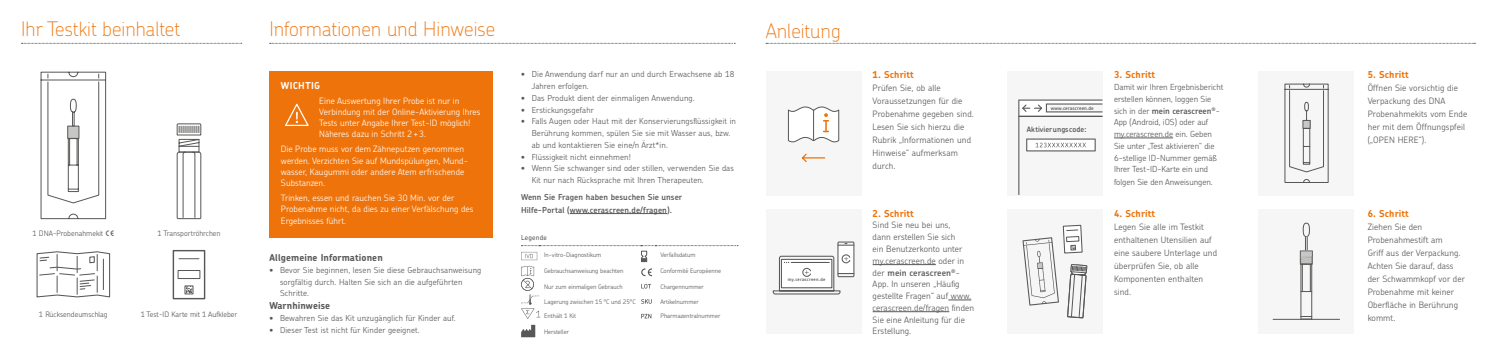
<style>
.page{position:relative;width:1496px;height:355px;background:#fff}
.page>*{position:absolute;margin:0;border:0;box-sizing:border-box;transform-origin:0 0}
.t1{font:100 20px "Chevin Std";color:#ee730a}
.t2{font:700 9.62px "Chevin Std";letter-spacing:.01em;color:#ee730a}
.t3{font:700 9.62px "Chevin Std";letter-spacing:.01em;color:#575756}
.t4{font:700 9.62px "Chevin Std";letter-spacing:.025em;color:#fff}
.t5{font:300 8.75px/13px "Chevin Std";letter-spacing:.01em;color:#575756}
.t6{font:300 8.75px/11.2px "Chevin Std";letter-spacing:.005em;color:#fff}
.t7{font:300 8.75px/11.8px "Chevin Pro";letter-spacing:.01em;color:#575756}
.t8{font:300 8.38px/11.9px "Chevin Std";color:#575756}
.t9{font:300 8.25px/11.8px "Chevin Std";letter-spacing:.015em;color:#575756}
.t10{font:600 8.25px/13px "Chevin Std";letter-spacing:.01em;color:#575756}
.t11{font:300 7.5px "Chevin Std";color:#575756}
.t12{font:600 7.5px "Chevin Std";color:#575756}
.t13{font:500 6.88px "Chevin Pro";letter-spacing:.03em;color:#575756}
.t14{font:300 6.25px "Chevin Std";color:#575756}
.t15{font:600 5px "Chevin Std";color:#575756}
.t16{font:600 4.5px "Chevin Std";letter-spacing:.05em;color:#575756}
.s1{font-family:"cerascreen Form";font-weight:400}
.s2{font-family:"Chevin Std"}
.s3{font-weight:600}
</style>
<div class="page">
<div style="left:269px;top:71px;width:224px;height:166px;background:#ee730a"></div>
<svg style="left:22px;top:43px;width:220px;height:1px"></svg>
<svg style="left:270px;top:43px;width:465px;height:1px"></svg>
<svg style="left:285px;top:103px;width:24px;height:23px"></svg>
<svg style="left:766px;top:43px;width:709px;height:1px"></svg>
<hr style="left:872px;top:264px;width:63px;height:1px;background:#575756">
<svg style="left:948px;top:299px;width:23px;height:1px"></svg>
<hr style="left:872px;top:311px;width:77px;height:1px;background:#575756">
<hr style="left:1113px;top:137px;width:60px;height:1px;background:#575756">
<div style="left:765px;top:71px;width:96px;height:124px;background:#f6f6f6"></div>
<div style="left:765px;top:209px;width:96px;height:124px;background:#f6f6f6"></div>
<div style="left:838px;top:245px;width:16px;height:28px;background:#fff"></div>
<div style="left:837px;top:241px;width:17px;height:36px;border:1px solid #575756"></div>
<svg style="left:838px;top:243px;width:16px;height:2px"></svg>
<svg style="left:772px;top:254px;width:82px;height:40px"></svg>
<svg style="left:787px;top:106px;width:52px;height:37px"></svg>
<svg style="left:802px;top:153px;width:24px;height:9px"></svg>
<div style="left:1006px;top:71px;width:96px;height:124px;background:#f6f6f6"></div>
<svg style="left:1018px;top:99px;width:84px;height:95px"></svg>
<div style="left:1258px;top:71px;width:96px;height:124px;background:#f6f6f6"></div>
<svg style="left:1284px;top:83px;width:45px;height:99px"></svg>
<div style="left:1258px;top:209px;width:96px;height:124px;background:#f6f6f6"></div>
<hr style="left:1272px;top:318px;width:67px;height:1px;background:#575756">
<svg style="left:1299px;top:222px;width:13px;height:97px"></svg>
<div style="left:1006px;top:209px;width:96px;height:124px;background:#f6f6f6"></div>
<svg style="left:1022px;top:224px;width:65px;height:95px"></svg>
<svg style="left:36px;top:251px;width:75px;height:47px"></svg>
<svg style="left:40px;top:71px;width:67px;height:148px"></svg>
<svg style="left:176px;top:123px;width:26px;height:96px"></svg>
<div style="left:173px;top:249px;width:32px;height:50px;border:1px solid #575756"></div>
<svg style="left:179px;top:258px;width:20px;height:1px"></svg>
<svg style="left:177px;top:270px;width:24px;height:24px"></svg>
<svg style="left:521px;top:245px;width:217px;height:73px"></svg>
<svg style="left:521px;top:324px;width:14px;height:13px"></svg>
<hr style="left:570px;top:213px;width:97px;height:1px;background:#575756">
<h1 class="t1" style="left:21px;top:15px;width:160px">Ihr Testkit beinhaltet</h1>
<h1 class="t1" style="left:269px;top:15px;width:227px">Informationen und Hinweise</h1>
<h1 class="t1" style="left:765px;top:17px;width:76px">Anleitung</h1>
<p class="t11" style="left:33px;top:228px;width:83px">1 DNA-Probenahmekit <span class="s1">C</span></p>
<p class="t11" style="left:157px;top:228px;width:65px">1 Transportröhrchen</p>
<p class="t11" style="left:39px;top:309px;width:70px">1 Rücksendeumschlag</p>
<p class="t11" style="left:141px;top:309px;width:98px">1 Test-ID Karte mit 1 Aufkleber</p>
<p class="t4" style="left:281px;top:79px;width:41px">WICHTIG</p>
<p class="t6" style="left:319px;top:94px;width:163px">Eine Auswertung Ihrer Probe ist nur in Verbindung mit der Online-Aktivierung Ihres Tests unter Angabe Ihrer Test-ID möglich!<br>Näheres dazu in Schritt 2+3.</p>
<p class="t6" style="left:281px;top:143px;width:188px">Die Probe muss vor dem Zähneputzen genommen werden. Verzichten Sie auf Mundspülungen, Mund&shy;wasser, Kaugummi oder andere Atem erfrischende Substanzen.</p>
<p class="t6" style="left:281px;top:192px;width:194px">Trinken, essen und rauchen Sie 30 Min. vor der<br>Probenahme nicht, da dies zu einer Verfälschung des<br>Ergebnisses führt.</p>
<p class="t3" style="left:269px;top:251px;width:115px">Allgemeine Informationen</p>
<p class="t9" style="left:280px;top:263px;width:203px;text-indent:-11px">• Bevor Sie beginnen, lesen Sie diese Gebrauchsanweisung sorgfältig durch. Halten Sie sich an die aufgeführten<br>Schritte.</p>
<p class="t3" style="left:269px;top:299px;width:62px">Warnhinweise</p>
<p class="t9" style="left:269px;top:311px;width:188px">• Bewahren Sie das Kit unzugänglich für Kinder auf.</p>
<p class="t9" style="left:269px;top:323px;width:152px">• Dieser Test ist nicht für Kinder geeignet.</p>
<p class="t9" style="left:531px;top:68px;width:204px;text-indent:-11px">• Die Anwendung darf nur an und durch Erwachsene ab 18<br>Jahren erfolgen.</p>
<p class="t9" style="left:521px;top:91px;width:175px">• Das Produkt dient der einmaligen Anwendung.</p>
<p class="t9" style="left:521px;top:103px;width:74px">• Erstickungsgefahr</p>
<p class="t9" style="left:531px;top:115px;width:206px;text-indent:-11px">• Falls Augen oder Haut mit der Konservierungsflüssigkeit in<br>Berührung kommen, spülen Sie sie mit Wasser aus, bzw. ab und kontaktieren Sie eine/n Ärzt*in.</p>
<p class="t9" style="left:521px;top:150px;width:111px">• Flüssigkeit nicht einnehmen!</p>
<p class="t9" style="left:531px;top:162px;width:204px;text-indent:-11px">• Wenn Sie schwanger sind oder stillen, verwenden Sie das<br>Kit nur nach Rücksprache mit Ihren Therapeuten.</p>
<p class="t10" style="left:521px;top:190px;width:163px">Wenn Sie Fragen haben besuchen Sie unser<br>Hilfe-Portal (www.cerascreen.de/fragen).</p>
<p class="t13" style="left:521px;top:233px;width:27px">Legende</p>
<p class="t14" style="left:544px;top:250px;width:59px">In-vitro-Diagnostikum</p>
<p class="t14" style="left:660px;top:250px;width:37px">Verfallsdatum</p>
<p class="t14" style="left:544px;top:266px;width:81px">Gebrauchsanweisung beachten</p>
<p class="t14" style="left:660px;top:266px;width:62px">Conformité Européenne</p>
<p class="t14" style="left:544px;top:281px;width:80px">Nur zum einmaligen Gebrauch</p>
<p class="t14" style="left:660px;top:281px;width:45px">Chargennummer</p>
<p class="t14" style="left:544px;top:297px;width:93px">Lagerung zwischen 15 °C und 25°C</p>
<p class="t14" style="left:660px;top:297px;width:40px">Artikelnummer</p>
<p class="t14" style="left:544px;top:311px;width:34px">Enthält 1 Kit</p>
<p class="t14" style="left:660px;top:311px;width:61px">Pharmazentralnummer</p>
<p class="t14" style="left:544px;top:327px;width:26px">Hersteller</p>
<p class="t16" style="left:788px;top:276px;width:39px">my.cerascreen.de</p>
<p class="t2" style="left:872px;top:68px;width:43px">1. Schritt</p>
<p class="t5" style="left:872px;top:81px;width:103px">Prüfen Sie, ob alle<br>Voraussetzungen für die<br>Probenahme gegeben sind.<br>Lesen Sie sich hierzu die<br>Rubrik „Informationen und<br>Hinweise“ aufmerksam durch.</p>
<p class="t2" style="left:872px;top:206px;width:43px">2. Schritt</p>
<p class="t5" style="left:872px;top:219px;width:84px;line-height:11.8px">Sind Sie neu bei uns, dann erstellen Sie sich</p>
<p class="t7" style="left:872px;top:242px;width:93px">ein Benutzerkonto unter my.cerascreen.de <span class="s2">oder in</span></p>
<p class="t5" style="left:872px;top:266px;width:103px;line-height:11.8px">der <span class="s3">mein cerascreen</span><sup>®</sup>-<br>App. In unseren „Häufig gestellte Fragen“ auf www. cerascreen.de/fragen finden<br>Sie eine Anleitung für die<br>Erstellung.</p>
<p class="t15" style="left:1050px;top:104px;width:44px">www.cerascreen.de</p>
<p class="t12" style="left:1026px;top:124px;width:61px">Aktivierungscode:</p>
<p class="t2" style="left:1113px;top:68px;width:43px">3. Schritt</p>
<p class="t8" style="left:1113px;top:81px;width:111px">Damit wir Ihren Ergebnisbericht erstellen können, loggen Sie sich in der <span class="s3">mein cerascreen</span><sup>®</sup>-<br>App (Android, iOS) oder auf my.cerascreen.de ein. Geben<br>Sie unter „Test aktivieren“ die<br>6-stellige ID-Nummer gemäß<br>Ihrer Test-ID-Karte ein und folgen Sie den Anweisungen.</p>
<p class="t2" style="left:1113px;top:206px;width:43px">4. Schritt</p>
<p class="t5" style="left:1113px;top:219px;width:105px">Legen Sie alle im Testkit enthaltenen Utensilien auf eine saubere Unterlage und überprüfen Sie, ob alle<br>Komponenten enthalten sind.</p>
<p class="t2" style="left:1367px;top:68px;width:43px">5. Schritt</p>
<p class="t5" style="left:1367px;top:81px;width:101px">Öffnen Sie vorsichtig die<br>Verpackung des DNA<br>Probenahmekits vom Ende her mit dem Öffnungspfeil („OPEN HERE“).</p>
<p class="t2" style="left:1367px;top:206px;width:43px">6. Schritt</p>
<p class="t5" style="left:1367px;top:219px;width:99px">Ziehen Sie den<br>Probenahmestift am<br>Griff aus der Verpackung.<br>Achten Sie darauf, dass der Schwammkopf vor der<br>Probenahme mit keiner<br>Oberfläche in Berührung kommt.</p>
</div>
